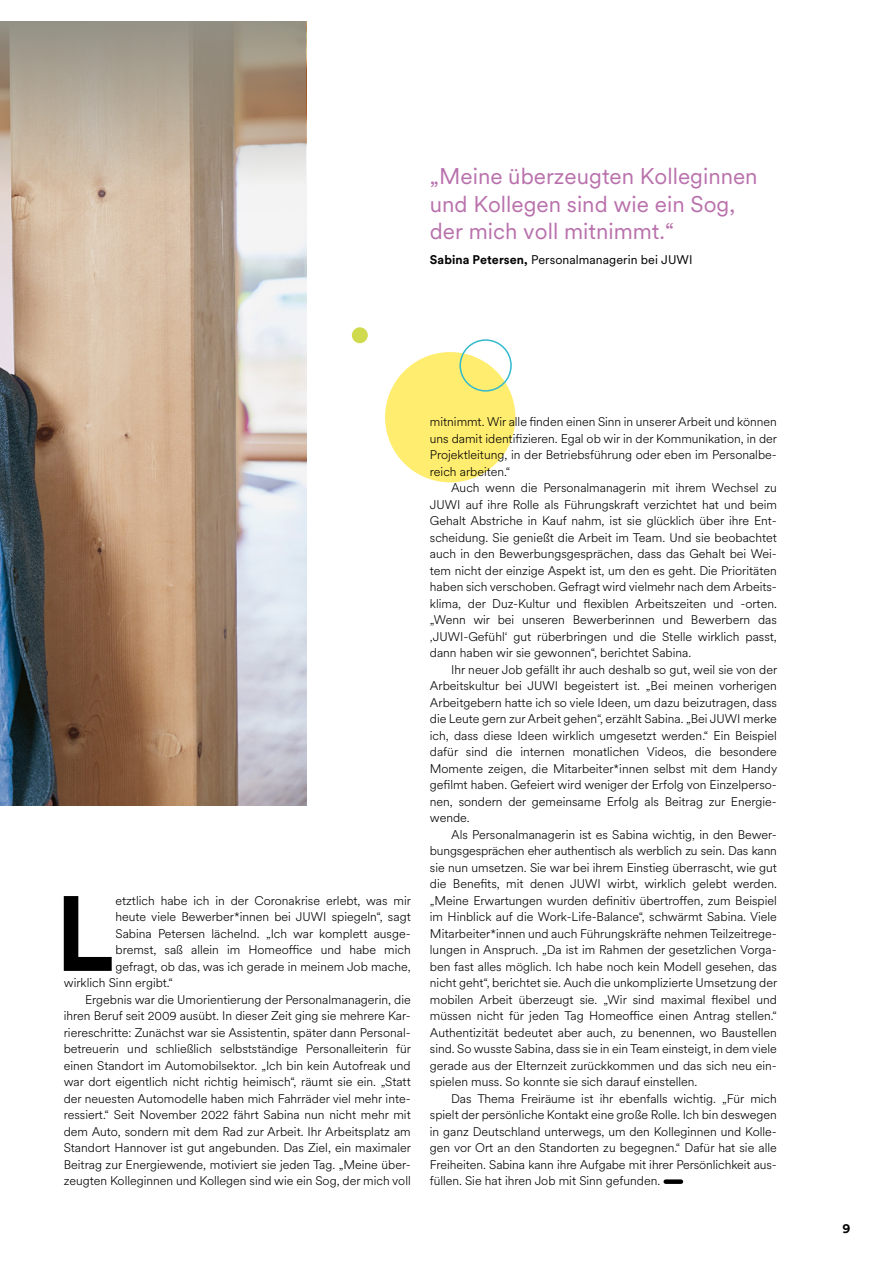
<style>
.page{position:relative;width:893px;height:1263px;background:#fff}
.page>*{position:absolute;margin:0;border:0;box-sizing:border-box;transform-origin:0 0}
.t1{font:700 105.6px "Circular XX";color:#000}
.t2{font:22.5px/27.8px "Circular XX";color:#b971ac}
.t3{font:700 13.5px "Circular XX";color:#000}
.t4{font:300 12.45px/16.5px "Circular XX";color:#000;text-align:justify}
.t5{font:12.45px "Circular XX";letter-spacing:.005em;color:#000}
.s1{font-weight:700}
</style>
<div class="page">
<div style="left:385px;top:352px;width:130px;height:130px;background:#ffed6f;border-radius:50%"></div>
<div style="left:459px;top:339px;width:53px;height:53px;border:2px solid #32b9cd;border-radius:50%"></div>
<div style="left:352px;top:327px;width:16px;height:16px;background:#d0da4e;border-radius:50%"></div>
<img style="left:0;top:212px;width:306px;height:594px">
<div style="left:666px;top:1179px;width:15px;height:5px;background:#000"></div>
<svg style="left:0;top:21px;width:306px;height:191px;background:#b6a896"></svg>
<h2 class="t2" style="left:430px;top:161px;width:329px">„Meine überzeugten Kolleginnen und Kollegen sind wie ein Sog, der mich voll mitnimmt.“</h2>
<p class="t5" style="left:430px;top:252px;width:264px"><span class="s1">Sabina Petersen,</span> Personalmanagerin bei JUWI</p>
<h1 class="t1" style="left:55px;top:861px;width:60px">L</h1>
<p class="t4" style="left:115px;top:892px;width:297px">etztlich habe ich in der Coronakrise erlebt, was mir</p>
<p class="t4" style="left:115px;top:908px;width:297px">heute viele Bewerber*innen bei JUWI spiegeln“, sagt</p>
<p class="t4" style="left:115px;top:925px;width:297px">Sabina Petersen lächelnd. „Ich war komplett ausge-</p>
<p class="t4" style="left:115px;top:941px;width:297px">bremst, saß allein im Homeoffice und habe mich</p>
<p class="t4" style="left:115px;top:958px;width:297px">gefragt, ob das, was ich gerade in meinem Job mache,</p>
<p class="t4" style="left:64px;top:974px;width:111px">wirklich Sinn ergibt.“</p>
<p class="t4" style="left:85px;top:991px;width:327px">Ergebnis war die Umorientierung der Personalmanagerin, die</p>
<p class="t4" style="left:64px;top:1007px;width:348px">ihren Beruf seit 2009 ausübt. In dieser Zeit ging sie mehrere Kar-</p>
<p class="t4" style="left:64px;top:1024px;width:348px">riereschritte: Zunächst war sie Assistentin, später dann Personal-</p>
<p class="t4" style="left:64px;top:1040px;width:349px">betreuerin und schließlich selbstständige Personalleiterin für</p>
<p class="t4" style="left:64px;top:1057px;width:348px">einen Standort im Automobilsektor. „Ich bin kein Autofreak und</p>
<p class="t4" style="left:64px;top:1073px;width:348px">war dort eigentlich nicht richtig heimisch“, räumt sie ein. „Statt</p>
<p class="t4" style="left:64px;top:1090px;width:348px">der neuesten Automodelle haben mich Fahrräder viel mehr inte-</p>
<p class="t4" style="left:64px;top:1106px;width:348px">ressiert.“ Seit November 2022 fährt Sabina nun nicht mehr mit</p>
<p class="t4" style="left:64px;top:1123px;width:348px">dem Auto, sondern mit dem Rad zur Arbeit. Ihr Arbeitsplatz am</p>
<p class="t4" style="left:64px;top:1139px;width:349px">Standort Hannover ist gut angebunden. Das Ziel, ein maximaler</p>
<p class="t4" style="left:64px;top:1156px;width:348px">Beitrag zur Energiewende, motiviert sie jeden Tag. „Meine über-</p>
<p class="t4" style="left:64px;top:1172px;width:348px">zeugten Kolleginnen und Kollegen sind wie ein Sog, der mich voll</p>
<p class="t4" style="left:430px;top:413px;width:349px">mitnimmt. Wir alle finden einen Sinn in unserer Arbeit und können uns damit identifizieren. Egal ob wir in der Kommunikation, in der Projektleitung, in der Betriebsführung oder eben im Personalbe&shy;reich arbeiten.“</p>
<p class="t4" style="left:430px;top:479px;width:348px;text-indent:21px">Auch wenn die Personalmanagerin mit ihrem Wechsel zu JUWI auf ihre Rolle als Führungskraft verzichtet hat und beim Gehalt Abstriche in Kauf nahm, ist sie glücklich über ihre Ent&shy;scheidung. Sie genießt die Arbeit im Team. Und sie beobachtet auch in den Bewerbungsgesprächen, dass das Gehalt bei Wei&shy;tem nicht der einzige Aspekt ist, um den es geht. Die Prioritäten haben sich verschoben. Gefragt wird vielmehr nach dem Arbeits&shy;klima, der Duz-Kultur und flexiblen Arbeitszeiten und -orten. „Wenn wir bei unseren Bewerberinnen und Bewerbern das ‚JUWI-Gefühl‘ gut rüberbringen und die Stelle wirklich passt, dann haben wir sie gewonnen“, berichtet Sabina.</p>
<p class="t4" style="left:430px;top:661px;width:349px;text-indent:21px">Ihr neuer Job gefällt ihr auch deshalb so gut, weil sie von der Arbeitskultur bei JUWI begeistert ist. „Bei meinen vorherigen Arbeitgebern hatte ich so viele Ideen, um dazu beizutragen, dass die Leute gern zur Arbeit gehen“, erzählt Sabina. „Bei JUWI merke ich, dass diese Ideen wirklich umgesetzt werden.“ Ein Beispiel dafür sind die internen monatlichen Videos, die besondere Momente zeigen, die Mitarbeiter*innen selbst mit dem Handy gefilmt haben. Gefeiert wird weniger der Erfolg von Einzelperso&shy;nen, sondern der gemeinsame Erfolg als Beitrag zur Energie&shy;wende.</p>
<p class="t4" style="left:430px;top:826px;width:349px;text-indent:21px">Als Personalmanagerin ist es Sabina wichtig, in den Bewer&shy;bungsgesprächen eher authentisch als werblich zu sein. Das kann sie nun umsetzen. Sie war bei ihrem Einstieg überrascht, wie gut die Benefits, mit denen JUWI wirbt, wirklich gelebt werden. „Meine Erwartungen wurden definitiv übertroffen, zum Beispiel im Hinblick auf die Work-Life-Balance“, schwärmt Sabina. Viele Mitarbeiter*innen und auch Führungskräfte nehmen Teilzeitrege&shy;lungen in Anspruch. „Da ist im Rahmen der gesetzlichen Vorga&shy;ben fast alles möglich. Ich habe noch kein Modell gesehen, das nicht geht“, berichtet sie. Auch die unkomplizierte Umsetzung der mobilen Arbeit überzeugt sie. „Wir sind maximal flexibel und müssen nicht für jeden Tag Homeoffice einen Antrag stellen.“ Authentizität bedeutet aber auch, zu benennen, wo Baustellen sind. So wusste Sabina, dass sie in ein Team einsteigt, in dem viele gerade aus der Elternzeit zurückkommen und das sich neu ein&shy;spielen muss. So konnte sie sich darauf einstellen.</p>
<p class="t4" style="left:430px;top:1090px;width:348px;text-indent:21px">Das Thema Freiräume ist ihr ebenfalls wichtig. „Für mich spielt der persönliche Kontakt eine große Rolle. Ich bin deswegen in ganz Deutschland unterwegs, um den Kolleginnen und Kolle&shy;gen vor Ort an den Standorten zu begegnen.“ Dafür hat sie alle Freiheiten. Sabina kann ihre Aufgabe mit ihrer Persönlichkeit aus&shy;füllen. Sie hat ihren Job mit Sinn gefunden.</p>
<p class="t3" style="left:842px;top:1219px;width:9px">9</p>
</div>
